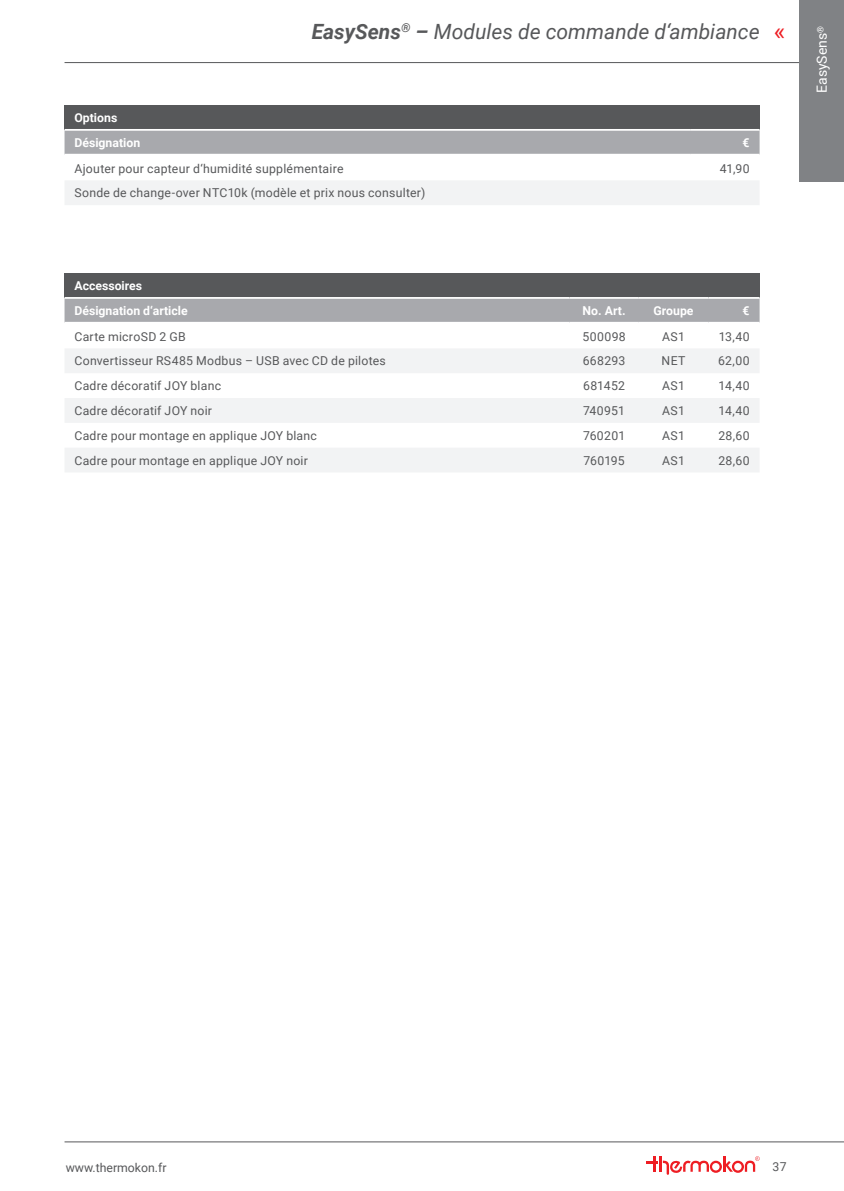
<style>
.page{position:relative;width:844px;height:1191px;background:#fff}
.page>*{position:absolute;margin:0;border:0;box-sizing:border-box;transform-origin:0 0}
.t1{font:24.5px "Roboto";color:#ee1d23}
.t2{font:italic 21px "Roboto";color:#57585a}
.t3{font:14px "Roboto";color:#fff}
.t4{font:12.25px "Roboto";letter-spacing:.02em;color:#57585a}
.t5{font:700 12.25px/24.8px "Roboto";color:#fff}
.t6{font:12.25px "Roboto";color:#57585a}
.s1{font-weight:700}
</style>
<div class="page">
<hr style="left:64px;top:62px;width:779px;height:1px;background:#57585a">
<hr style="left:64px;top:1141px;width:779px;height:1px;background:#57585a">
<svg style="left:646px;top:1156px;width:113px;height:18px"></svg>
<div style="left:799px;top:0;width:44px;height:181px;background:#808285"></div>
<div style="left:64px;top:105px;width:695px;height:25px;background:#57585a"></div>
<div style="left:64px;top:131px;width:695px;height:23px;background:#a8a9ad"></div>
<div style="left:65px;top:181px;width:694px;height:24px;background:#f2f3f4"></div>
<hr style="left:64px;top:129px;width:626px;height:2px;background:#fff">
<hr style="left:690px;top:129px;width:69px;height:2px;background:#fff">
<div style="left:64px;top:273px;width:695px;height:25px;background:#57585a"></div>
<div style="left:64px;top:299px;width:695px;height:23px;background:#a8a9ad"></div>
<svg style="left:65px;top:349px;width:694px;height:123px;fill:#f2f3f4"></svg>
<hr style="left:64px;top:297px;width:505px;height:2px;background:#fff">
<hr style="left:569px;top:297px;width:69px;height:2px;background:#fff">
<hr style="left:638px;top:297px;width:70px;height:2px;background:#fff">
<hr style="left:708px;top:297px;width:51px;height:2px;background:#fff">
<p class="t5" style="left:74px;top:105px;width:67px">Options<br>Désignation</p>
<h2 class="t2" style="left:311px;top:17px;width:449px"><span class="s1">EasySens</span><sup>®</sup> <span class="s1">–</span> Modules de commande d‘ambiance</h2>
<p class="t5" style="left:742px;top:130px;width:9px">€</p>
<p class="t4" style="left:74px;top:160px;width:270px">Ajouter pour capteur d‘humidité supplémentaire</p>
<p class="t4" style="left:719px;top:160px;width:31px">41,90</p>
<p class="t4" style="left:74px;top:184px;width:352px">Sonde de change-over NTC10k (modèle et prix nous consulter)</p>
<h1 class="t1" style="left:773px;top:14px;width:13px">«</h1>
<p class="t3" style="left:811px;top:93px;width:68px;rotate:-90deg">EasySens<sup>®</sup></p>
<p class="t5" style="left:74px;top:273px;width:115px">Accessoires<br>Désignation d‘article</p>
<p class="t5" style="left:582px;top:298px;width:44px">No. Art.</p>
<p class="t5" style="left:653px;top:298px;width:41px">Groupe</p>
<p class="t5" style="left:742px;top:298px;width:9px">€</p>
<p class="t4" style="left:74px;top:328px;width:113px">Carte microSD 2 GB</p>
<p class="t4" style="left:582px;top:328px;width:45px">500098</p>
<p class="t4" style="left:662px;top:328px;width:24px">AS1</p>
<p class="t4" style="left:718px;top:328px;width:32px">13,40</p>
<p class="t4" style="left:74px;top:352px;width:313px">Convertisseur RS485 Modbus – USB avec CD de pilotes</p>
<p class="t4" style="left:582px;top:352px;width:44px">668293</p>
<p class="t4" style="left:661px;top:352px;width:25px">NET</p>
<p class="t4" style="left:718px;top:352px;width:33px">62,00</p>
<p class="t4" style="left:74px;top:377px;width:148px">Cadre décoratif JOY blanc</p>
<p class="t4" style="left:583px;top:377px;width:44px">681452</p>
<p class="t4" style="left:662px;top:377px;width:24px">AS1</p>
<p class="t4" style="left:718px;top:377px;width:32px">14,40</p>
<p class="t4" style="left:74px;top:402px;width:139px">Cadre décoratif JOY noir</p>
<p class="t4" style="left:583px;top:402px;width:43px">740951</p>
<p class="t4" style="left:662px;top:402px;width:24px">AS1</p>
<p class="t4" style="left:718px;top:402px;width:32px">14,40</p>
<p class="t4" style="left:74px;top:427px;width:244px">Cadre pour montage en applique JOY blanc</p>
<p class="t4" style="left:583px;top:427px;width:44px">760201</p>
<p class="t4" style="left:662px;top:427px;width:24px">AS1</p>
<p class="t4" style="left:718px;top:427px;width:33px">28,60</p>
<p class="t4" style="left:74px;top:452px;width:235px">Cadre pour montage en applique JOY noir</p>
<p class="t4" style="left:583px;top:452px;width:43px">760195</p>
<p class="t4" style="left:662px;top:452px;width:24px">AS1</p>
<p class="t4" style="left:718px;top:452px;width:33px">28,60</p>
<p class="t6" style="left:66px;top:1159px;width:102px">www.thermokon.fr</p>
<p class="t4" style="left:772px;top:1158px;width:16px">37</p>
</div>
